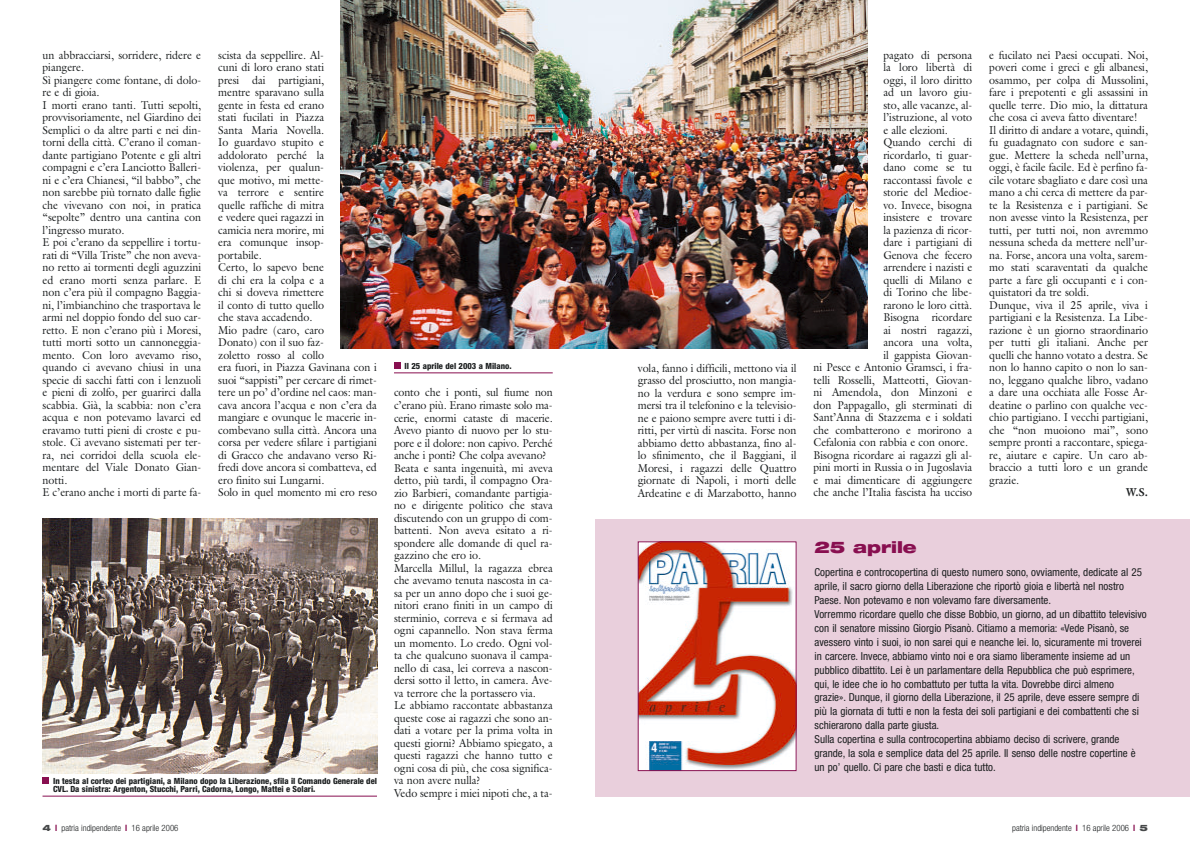
<style>
.page{position:relative;width:1190px;height:864px;background:#fff}
.page>*{position:absolute;margin:0;border:0;box-sizing:border-box;transform-origin:0 0}
.t1{font:900 expanded 16px "Helvetica Neue";color:#880f50}
.t2{font:11.5px/12.5px "Galliard";letter-spacing:-.005em;color:#1c1f20;scale:.93 1}
.t3{font:700 11.5px "Galliard";color:#1c1f20;scale:.93 1}
.t4{font:condensed 11px/14px "Helvetica Neue";color:#1c1f20}
.t5{font:300 condensed 8.8px "Helvetica Neue";color:#1c1f20}
.t6{font:800 condensed 8.5px/8.5px "Helvetica Neue";color:#1c1f20}
.s1{font-weight:900;font-stretch:expanded;color:#47494a}
.s2{font-weight:700;color:#880f50}
</style>
<div class="page">
<div style="left:595px;top:519px;width:595px;height:278px;background:#e9cfdc"></div>
<img style="left:640px;top:543px;width:155px;height:226px">
<div style="left:638px;top:541px;width:159px;height:230px;border:1px solid #880f50"></div>
<img style="left:43px;top:519px;width:334px;height:255px">
<hr style="left:43px;top:796px;width:334px;height:1px;background:#880f50">
<svg style="left:43px;top:778px;width:6px;height:6px"></svg>
<img style="left:340px;top:0;width:527px;height:349px">
<hr style="left:394px;top:372px;width:159px;height:1px;background:#880f50">
<svg style="left:394px;top:363px;width:6px;height:6px"></svg>
<p class="t2" style="left:43px;top:50px;width:172px">un abbracciarsi, sorridere, ridere e piangere.<br>Sì piangere come fontane, di dolo&shy;re e di gioia.<br>I morti erano tanti. Tutti sepolti, provvisoriamente, nel Giardino dei<br>Semplici o da altre parti e nei din&shy;torni della città. C’erano il coman&shy;dante partigiano Potente e gli altri compagni e c’era Lanciotto Balleri&shy;ni e c’era Chianesi, “il babbo”, che non sarebbe più tornato dalle figlie che vivevano con noi, in pratica “sepolte” dentro una cantina con l’ingresso murato.<br>E poi c’erano da seppellire i tortu&shy;rati di “Villa Triste” che non aveva&shy;no retto ai tormenti degli aguzzini ed erano morti senza parlare. E non c’era più il compagno Baggia&shy;ni, l’imbianchino che trasportava le armi nel doppio fondo del suo car&shy;retto. E non c’erano più i Moresi, tutti morti sotto un cannoneggia&shy;mento. Con loro avevamo riso, quando ci avevano chiusi in una specie di sacchi fatti con i lenzuoli e pieni di zolfo, per guarirci dalla scabbia. Già, la scabbia: non c’era acqua e non potevamo lavarci ed eravamo tutti pieni di croste e pu&shy;stole. Ci avevano sistemati per ter&shy;ra, nei corridoi della scuola ele&shy;mentare del Viale Donato Gian&shy;notti.<br>E c’erano anche i morti di parte fa-</p>
<p class="t2" style="left:218px;top:50px;width:172px">scista da seppellire. Al-<br>cuni di loro erano stati<br>presi dai partigiani,<br>mentre sparavano sulla<br>gente in festa ed erano<br>stati fucilati in Piazza<br>Santa Maria Novella.<br>Io guardavo stupito e<br>addolorato perché la<br>violenza, per qualun-<br>que motivo, mi mette-<br>va terrore e sentire<br>quelle raffiche di mitra<br>e vedere quei ragazzi in<br>camicia nera morire, mi<br>era comunque insop-<br>portabile.<br>Certo, lo sapevo bene<br>di chi era la colpa e a<br>chi si doveva rimettere<br>il conto di tutto quello<br>che stava accadendo.<br>Mio padre (caro, caro<br>Donato) con il suo faz-<br>zoletto rosso al collo<br>era fuori, in Piazza Gavinana con i suoi “sappisti” per cercare di rimet&shy;tere un po’ d’ordine nel caos: man&shy;cava ancora l’acqua e non c’era da mangiare e ovunque le macerie in&shy;combevano sulla città. Ancora una corsa per vedere sfilare i partigiani di Gracco che andavano verso Ri&shy;fredi dove ancora si combatteva, ed ero finito sui Lungarni.<br>Solo in quel momento mi ero reso</p>
<p class="t6" style="left:53px;top:777px;width:326px">In testa al corteo dei partigiani, a Milano dopo la Liberazione, sfila il Comando Generale del<br>CVL. Da sinistra: Argenton, Stucchi, Parri, Cadorna, Longo, Mattei e Solari.</p>
<p class="t6" style="left:405px;top:362px;width:109px">Il 25 aprile del 2003 a Milano.</p>
<p class="t2" style="left:394px;top:387px;width:172px">conto che i ponti, sul fiume non c’erano più. Erano rimaste solo ma&shy;cerie, enormi cataste di macerie.<br>Avevo pianto di nuovo per lo stu&shy;pore e il dolore: non capivo. Perché anche i ponti? Che colpa avevano?<br>Beata e santa ingenuità, mi aveva detto, più tardi, il compagno Ora&shy;zio Barbieri, comandante partigia&shy;no e dirigente politico che stava discutendo con un gruppo di com&shy;battenti. Non aveva esitato a ri&shy;spondere alle domande di quel ra&shy;gazzino che ero io.<br>Marcella Millul, la ragazza ebrea che avevamo tenuta nascosta in ca&shy;sa per un anno dopo che i suoi ge&shy;nitori erano finiti in un campo di sterminio, correva e si fermava ad ogni capannello. Non stava ferma un momento. Lo credo. Ogni vol&shy;ta che qualcuno suonava il campa&shy;nello di casa, lei correva a nascon&shy;dersi sotto il letto, in camera. Ave&shy;va terrore che la portassero via.<br>Le abbiamo raccontate abbastanza queste cose ai ragazzi che sono an&shy;dati a votare per la prima volta in questi giorni? Abbiamo spiegato, a questi ragazzi che hanno tutto e ogni cosa di più, che cosa significa&shy;va non avere nulla?<br>Vedo sempre i miei nipoti che, a ta-</p>
<p class="t2" style="left:638px;top:363px;width:172px;text-align:justify">vola, fanno i difficili, mettono via il grasso del prosciutto, non mangia&shy;no la verdura e sono sempre im&shy;mersi tra il telefonino e la televisio&shy;ne e paiono sempre avere tutti i di&shy;ritti, per virtù di nascita. Forse non abbiamo detto abbastanza, fino al&shy;lo sfinimento, che il Baggiani, il Moresi, i ragazzi delle Quattro giornate di Napoli, i morti delle Ardeatine e di Marzabotto, hanno</p>
<p class="t2" style="left:883px;top:50px;width:97px">pagato di persona</p>
<p class="t2" style="left:883px;top:62px;width:97px">la loro libertà di</p>
<p class="t2" style="left:883px;top:75px;width:97px">oggi, il loro diritto</p>
<p class="t2" style="left:883px;top:87px;width:97px">ad un lavoro giu-</p>
<p class="t2" style="left:883px;top:100px;width:97px">sto, alle vacanze, al-</p>
<p class="t2" style="left:883px;top:112px;width:97px">l’istruzione, al voto</p>
<p class="t2" style="left:883px;top:125px;width:71px">e alle elezioni.</p>
<p class="t2" style="left:883px;top:137px;width:97px">Quando cerchi di</p>
<p class="t2" style="left:883px;top:150px;width:97px">ricordarlo, ti guar-</p>
<p class="t2" style="left:883px;top:162px;width:97px">dano come se tu</p>
<p class="t2" style="left:883px;top:175px;width:97px">raccontassi favole e</p>
<p class="t2" style="left:883px;top:187px;width:97px">storie del Medioe-</p>
<p class="t2" style="left:883px;top:200px;width:97px">vo. Invece, bisogna</p>
<p class="t2" style="left:883px;top:212px;width:97px">insistere e trovare</p>
<p class="t2" style="left:883px;top:225px;width:97px">la pazienza di ricor-</p>
<p class="t2" style="left:883px;top:237px;width:97px">dare i partigiani di</p>
<p class="t2" style="left:883px;top:250px;width:97px">Genova che fecero</p>
<p class="t2" style="left:883px;top:262px;width:97px">arrendere i nazisti e</p>
<p class="t2" style="left:883px;top:275px;width:97px">quelli di Milano e</p>
<p class="t2" style="left:883px;top:287px;width:97px">di Torino che libe-</p>
<p class="t2" style="left:883px;top:300px;width:97px">rarono le loro città.</p>
<p class="t2" style="left:883px;top:312px;width:97px">Bisogna ricordare</p>
<p class="t2" style="left:883px;top:325px;width:97px">ai nostri ragazzi,</p>
<p class="t2" style="left:883px;top:337px;width:97px">ancora una volta,</p>
<p class="t2" style="left:883px;top:350px;width:97px">il gappista Giovan-</p>
<p class="t2" style="left:814px;top:362px;width:172px">ni Pesce e Antonio Gramsci, i fra-</p>
<p class="t2" style="left:814px;top:375px;width:172px">telli Rosselli, Matteotti, Giovan-</p>
<p class="t2" style="left:814px;top:387px;width:172px">ni Amendola, don Minzoni e</p>
<p class="t2" style="left:814px;top:400px;width:172px">don Pappagallo, gli sterminati di</p>
<p class="t2" style="left:814px;top:412px;width:172px">Sant’Anna di Stazzema e i soldati</p>
<p class="t2" style="left:814px;top:425px;width:172px">che combatterono e morirono a</p>
<p class="t2" style="left:814px;top:437px;width:168px">Cefalonia con rabbia e con onore.</p>
<p class="t2" style="left:814px;top:450px;width:172px">Bisogna ricordare ai ragazzi gli al-</p>
<p class="t2" style="left:814px;top:462px;width:172px">pini morti in Russia o in Jugoslavia</p>
<p class="t2" style="left:814px;top:475px;width:172px">e mai dimenticare di aggiungere</p>
<p class="t2" style="left:814px;top:487px;width:172px">che anche l’Italia fascista ha ucciso</p>
<p class="t2" style="left:989px;top:50px;width:172px">e fucilato nei Paesi occupati. Noi, poveri come i greci e gli albanesi, osammo, per colpa di Mussolini, fare i prepotenti e gli assassini in quelle terre. Dio mio, la dittatura che cosa ci aveva fatto diventare!<br>Il diritto di andare a votare, quindi, fu guadagnato con sudore e san&shy;gue. Mettere la scheda nell’urna, oggi, è facile facile. Ed è perfino fa&shy;cile votare sbagliato e dare così una mano a chi cerca di mettere da par&shy;te la Resistenza e i partigiani. Se non avesse vinto la Resistenza, per tutti, per tutti noi, non avremmo nessuna scheda da mettere nell’ur&shy;na. Forse, ancora una volta, sarem&shy;mo stati scaraventati da qualche parte a fare gli occupanti e i con&shy;quistatori da tre soldi.<br>Dunque, viva il 25 aprile, viva i partigiani e la Resistenza. La Libe&shy;razione è un giorno straordinario per tutti gli italiani. Anche per quelli che hanno votato a destra. Se non lo hanno capito o non lo san&shy;no, leggano qualche libro, vadano a dare una occhiata alle Fosse Ar&shy;deatine o parlino con qualche vec&shy;chio partigiano. I vecchi partigiani, che “non muoiono mai”, sono sempre pronti a raccontare, spiega&shy;re, aiutare e capire. Un caro ab&shy;braccio a tutti loro e un grande grazie.</p>
<p class="t3" style="left:1126px;top:488px;width:25px">W.S.</p>
<h1 class="t1" style="left:815px;top:541px;width:104px">25 aprile</h1>
<p class="t4" style="left:815px;top:566px;width:334px">Copertina e controcopertina di questo numero sono, ovviamente, dedicate al 25 aprile, il sacro giorno della Liberazione che riportò gioia e libertà nel nostro Paese. Non potevamo e non volevamo fare diversamente.<br>Vorremmo ricordare quello che disse Bobbio, un giorno, ad un dibattito televisivo con il senatore missino Giorgio Pisanò. Citiamo a memoria: «Vede Pisanò, se avessero vinto i suoi, io non sarei qui e neanche lei. Io, sicuramente mi troverei in carcere. Invece, abbiamo vinto noi e ora siamo liberamente insieme ad un pubblico dibattito. Lei è un parlamentare della Repubblica che può esprimere, qui, le idee che io ho combattuto per tutta la vita. Dovrebbe dirci almeno grazie». Dunque, il giorno della Liberazione, il 25 aprile, deve essere sempre di più la giornata di tutti e non la festa dei soli partigiani e dei combattenti che si schierarono dalla parte giusta.<br>Sulla copertina e sulla controcopertina abbiamo deciso di scrivere, grande grande, la sola e semplice data del 25 aprile. Il senso delle nostre copertine è un po’ quello. Ci pare che basti e dica tutto.</p>
<p class="t5" style="left:43px;top:825px;width:137px"><span class="s1">4</span> <span class="s2">l</span> patria indipendente <span class="s2">l</span> 16 aprile 2006</p>
<p class="t5" style="left:1012px;top:825px;width:137px">patria indipendente <span class="s2">l</span> 16 aprile 2006 <span class="s2">l</span> <span class="s1">5</span></p>
</div>
